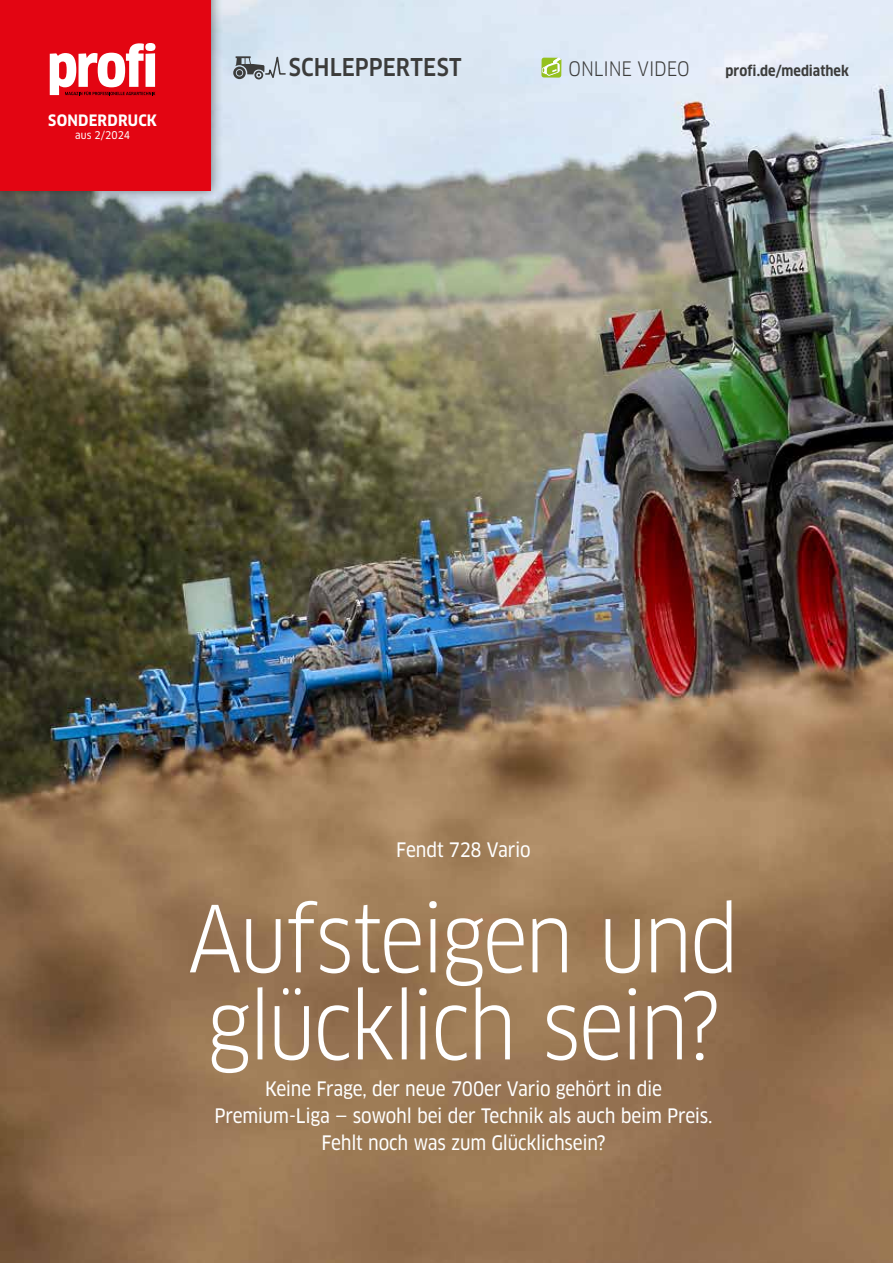
<style>
.page{position:relative;width:893px;height:1263px;background:#fff}
.page>*{position:absolute;margin:0;border:0;box-sizing:border-box;transform-origin:0 0}
.t1{font:condensed 90px/87px "Clan OT";letter-spacing:-.03em;color:#fff}
.t2{font:500 condensed 24px "Clan OT";letter-spacing:.005em;color:#3c3c3b}
.t3{font:19.5px/27px "Clan OT Narrow News";letter-spacing:-.01em;color:#fff;text-align:center}
.t4{font:condensed 19.5px "Clan OT";letter-spacing:-.01em;color:#3c3c3b}
.t5{font:700 condensed 15.3px "Clan OT";letter-spacing:.01em;color:#fff}
.t6{font:700 condensed 14.25px "Clan OT";letter-spacing:.005em;color:#3c3c3b}
.t7{font:10.5px "Clan OT Narrow News";letter-spacing:.01em;color:#fff}
</style>
<div class="page">
<img style="left:0;top:0;width:893px;height:1263px">
<svg style="left:541px;top:58px;width:20px;height:20px"></svg>
<div style="left:0;top:0;width:222px;height:202px;background:#1d1d1b;opacity:.6"></div>
<div style="left:0;top:0;width:211px;height:190px;background:#e30512"></div>
<svg style="left:50px;top:43px;width:105px;height:52px"></svg>
<svg style="left:233px;top:49px;width:54px;height:33px;background:#b0bac3"></svg>
<p class="t5" style="left:48px;top:112px;width:110px">SONDERDRUCK</p>
<p class="t7" style="left:75px;top:129px;width:56px">aus 2/2024</p>
<p class="t2" style="left:289px;top:53px;width:174px">SCHLEPPERTEST</p>
<p class="t4" style="left:569px;top:58px;width:122px">ONLINE VIDEO</p>
<p class="t6" style="left:725px;top:63px;width:125px">profi.de/mediathek</p>
<p class="t3" style="left:396px;top:837px;width:136px">Fendt 728 Vario</p>
<h1 class="t1" style="left:188px;top:896px;width:553px">Aufsteigen und glücklich sein?</h1>
<p class="t3" style="left:214px;top:1075px;width:500px">Keine Frage, der neue 700er Vario gehört in die<br>Premium-Liga — sowohl bei der Technik als auch beim Preis.<br>Fehlt noch was zum Glücklichsein?</p>
</div>
